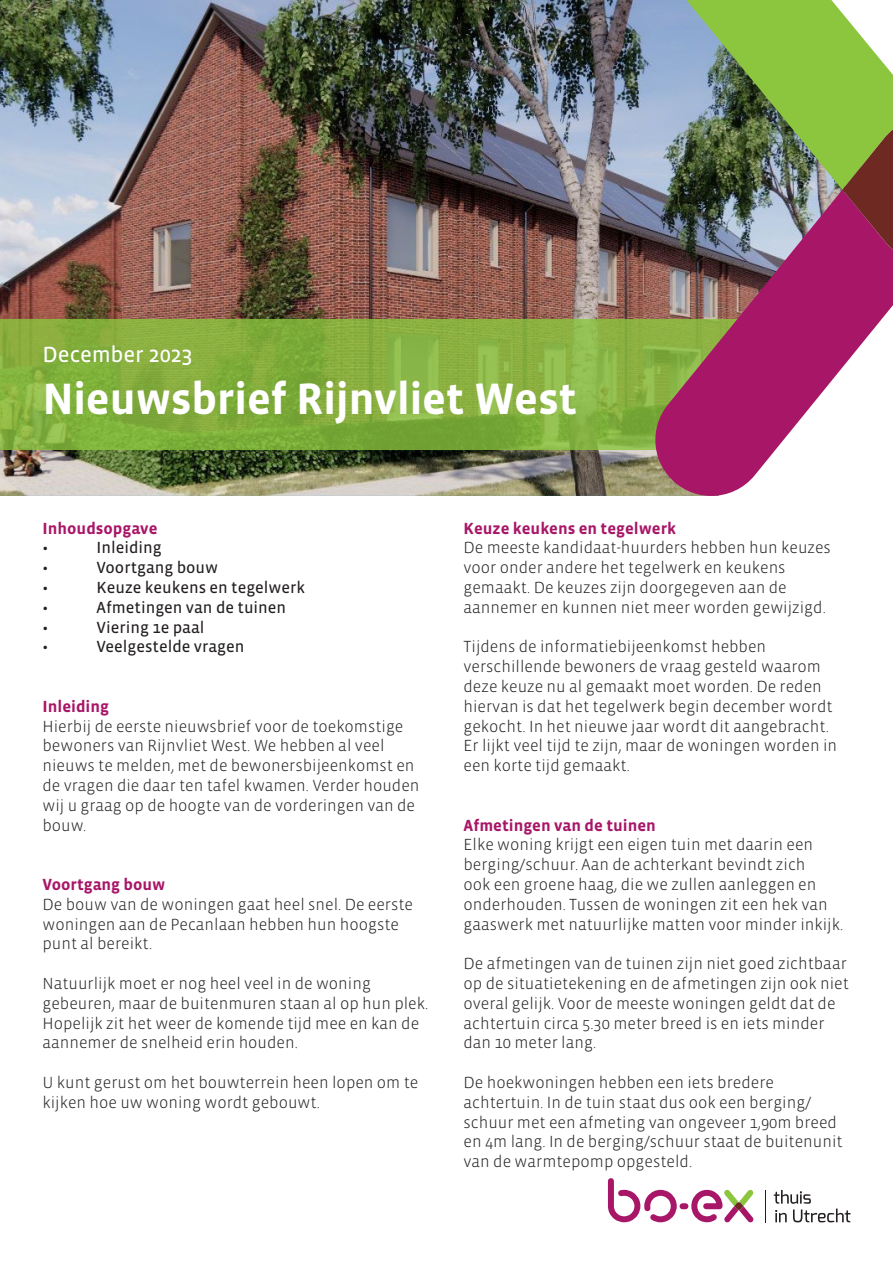
<style>
.page{position:relative;width:893px;height:1263px;background:#fff}
.page>*{position:absolute;margin:0;border:0;box-sizing:border-box;transform-origin:0 0}
.t1{font:700 45px "Vista Sans OTCE";letter-spacing:-.01em;color:#fff}
.t2{font:22.5px "Vista Sans OTCE";letter-spacing:-.005em;color:#fff}
.t3{font:300 16.5px/19.8px "Vista Sans OTCE";color:#231f20}
.t4{font:16.5px "Vista Sans OTCE";color:#231f20}
.t5{font:700 16.5px "Vista Sans OTCE";color:#a81667}
</style>
<div class="page">
<img style="left:0;top:0;width:648px;height:496px">
<svg style="left:0;top:319px;width:648px;height:131px;background:#84af3f"></svg>
<div style="left:680px;top:1203px;width:8px;height:6px;background:#a81667;border-radius:3px"></div>
<svg style="left:608px;top:1178px;width:69px;height:44px"></svg>
<svg style="left:774px;top:1190px;width:76px;height:32px"></svg>
<hr style="left:765px;top:1190px;width:1px;height:32px;background:#231f20">
<svg style="left:691px;top:1190px;width:63px;height:32px"></svg>
<svg style="left:648px;top:262px;width:245px;height:234px;fill:#a81667"></svg>
<img style="left:646px;top:0;width:247px;height:262px">
<svg style="left:842px;top:117px;width:51px;height:145px;background:#86513e"></svg>
<p class="t2" style="left:43px;top:341px;width:152px">December 2023</p>
<p class="t1" style="left:43px;top:373px;width:536px">Nieuwsbrief Rijnvliet West</p>
<p class="t5" style="left:43px;top:518px;width:117px">Inhoudsopgave</p>
<p class="t4" style="left:43px;top:538px;width:7px">•</p>
<p class="t4" style="left:97px;top:538px;width:67px">Inleiding</p>
<p class="t4" style="left:43px;top:558px;width:7px">•</p>
<p class="t4" style="left:97px;top:558px;width:123px">Voortgang bouw</p>
<p class="t4" style="left:43px;top:578px;width:7px">•</p>
<p class="t4" style="left:97px;top:578px;width:210px">Keuze keukens en tegelwerk</p>
<p class="t4" style="left:43px;top:598px;width:7px">•</p>
<p class="t4" style="left:97px;top:598px;width:191px">Afmetingen van de tuinen</p>
<p class="t4" style="left:43px;top:617px;width:7px">•</p>
<p class="t4" style="left:97px;top:617px;width:109px">Viering 1e paal</p>
<p class="t4" style="left:43px;top:637px;width:7px">•</p>
<p class="t4" style="left:97px;top:637px;width:149px">Veelgestelde vragen</p>
<p class="t5" style="left:43px;top:697px;width:68px">Inleiding</p>
<p class="t3" style="left:43px;top:716px;width:379px">Hierbij de eerste nieuwsbrief voor de toekomstige bewoners van Rijnvliet West. We hebben al veel nieuws te melden, met de bewonersbijeenkomst en de vragen die daar ten tafel kwamen. Verder houden wij u graag op de hoogte van de vorderingen van de bouw.</p>
<p class="t5" style="left:43px;top:875px;width:124px">Voortgang bouw</p>
<p class="t3" style="left:43px;top:894px;width:372px">De bouw van de woningen gaat heel snel. De eerste woningen aan de Pecanlaan hebben hun hoogste punt al bereikt.</p>
<p class="t3" style="left:43px;top:973px;width:387px">Natuurlijk moet er nog heel veel in de woning gebeuren, maar de buitenmuren staan al op hun plek.</p>
<p class="t3" style="left:43px;top:1013px;width:378px">Hopelijk zit het weer de komende tijd mee en kan de aannemer de snelheid erin houden.</p>
<p class="t3" style="left:43px;top:1072px;width:377px">U kunt gerust om het bouwterrein heen lopen om te kijken hoe uw woning wordt gebouwt.</p>
<p class="t5" style="left:463px;top:518px;width:214px">Keuze keukens en tegelwerk</p>
<p class="t3" style="left:463px;top:538px;width:369px">De meeste kandidaat-huurders hebben hun keuzes voor onder andere het tegelwerk en keukens gemaakt. De keuzes zijn doorgegeven aan de aannemer en kunnen niet meer worden gewijzigd.</p>
<p class="t3" style="left:463px;top:637px;width:371px">Tijdens de informatiebijeenkomst hebben verschillende bewoners de vraag gesteld waarom deze keuze nu al gemaakt moet worden. De reden hiervan is dat het tegelwerk begin december wordt gekocht. In het nieuwe jaar wordt dit aangebracht.</p>
<p class="t3" style="left:463px;top:736px;width:375px">Er lijkt veel tijd te zijn, maar de woningen worden in een korte tijd gemaakt.</p>
<p class="t5" style="left:463px;top:815px;width:194px">Afmetingen van de tuinen</p>
<p class="t3" style="left:463px;top:835px;width:381px">Elke woning krijgt een eigen tuin met daarin een berging/schuur. Aan de achterkant bevindt zich<br>ook een groene haag, die we zullen aanleggen en onderhouden. Tussen de woningen zit een hek van gaaswerk met natuurlijke matten voor minder inkijk.</p>
<p class="t3" style="left:463px;top:953px;width:387px">De afmetingen van de tuinen zijn niet goed zichtbaar op de situatietekening en de afmetingen zijn ook niet overal gelijk. Voor de meeste woningen geldt dat de achtertuin circa 5.30 meter breed is en iets minder dan 10 meter lang.</p>
<p class="t3" style="left:463px;top:1072px;width:381px">De hoekwoningen hebben een iets bredere achtertuin. In de tuin staat dus ook een berging/ schuur met een afmeting van ongeveer 1,90m breed en 4m lang. In de berging/schuur staat de buitenunit van de warmtepomp opgesteld.</p>
</div>
